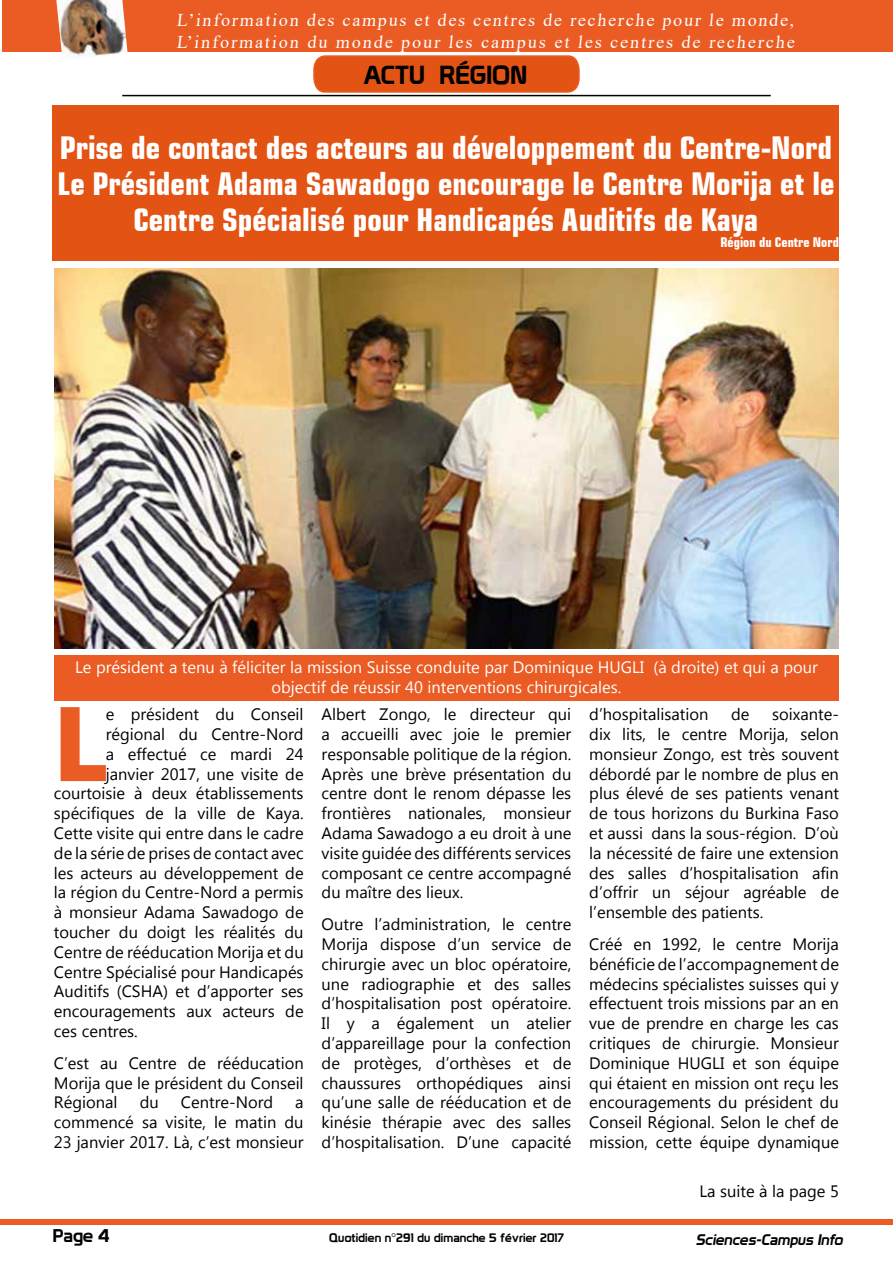
<style>
.page{position:relative;width:893px;height:1263px;background:#fff}
.page>*{position:absolute;margin:0;border:0;box-sizing:border-box;transform-origin:0 0}
.t1{font:700 101.4px "Myanmar Text";color:#ea5c24}
.t2{font:700 condensed 31.5px/36px "Square 721 BT";color:#fff;text-align:center}
.t3{font:25.5px "Prototype";color:#000}
.t4{font:18px/21.6px "Times New Roman";letter-spacing:.105em;color:#fff}
.t5{font:18px "Prototype";color:#000}
.t6{font:16.5px/19.8px "Myanmar Text";color:#000;text-align:justify}
.t7{font:16.5px/19.8px "Myanmar Text";color:#fff;text-align:center}
.t8{font:italic 15px "Prototype";color:#000}
.t9{font:700 condensed 13.5px "Square 721 BT";color:#fff}
.t10{font:12px "Prototype";letter-spacing:.01em;color:#000}
</style>
<div class="page">
<div style="left:1px;top:1219px;width:892px;height:6px;background:#ea5c24"></div>
<hr style="left:122px;top:95px;width:649px;height:1px;background:#000">
<div style="left:2px;top:0;width:891px;height:51px;background:#ea5c24"></div>
<img style="left:56px;top:0;width:72px;height:58px">
<div style="left:53px;top:106px;width:786px;height:155px;background:#e35414"></div>
<svg style="left:60px;top:707px;width:46px;height:75px"></svg>
<img style="left:54px;top:269px;width:785px;height:379px">
<div style="left:54px;top:655px;width:785px;height:46px;background:#ea5c24"></div>
<svg style="left:313px;top:55px;width:267px;height:38px"></svg>
<p class="t4" style="left:176px;top:9px;width:622px">L’information des campus et des centres de recherche pour le monde,<br>L’information du monde pour les campus et les centres de recherche</p>
<h3 class="t3" style="left:363px;top:60px;width:165px">ACTU RÉGION</h3>
<h2 class="t2" style="left:57px;top:130px;width:778px">Prise de contact des acteurs au développement du Centre-Nord<br>Le Président Adama Sawadogo encourage le Centre Morija et le<br>Centre Spécialisé pour Handicapés Auditifs de Kaya</h2>
<p class="t9" style="left:720px;top:234px;width:120px">Région du Centre Nord</p>
<p class="t7" style="left:75px;top:658px;width:744px">Le président a tenu à féliciter la mission Suisse conduite par Dominique HUGLI (à droite) et qui a pour objectif de réussir 40 interventions chirurgicales.</p>
<h1 class="t1" style="left:54px;top:685px;width:53px">L</h1>
<p class="t6" style="left:106px;top:704px;width:199px">e président du Conseil</p>
<p class="t6" style="left:106px;top:724px;width:199px">régional du Centre-Nord</p>
<p class="t6" style="left:106px;top:744px;width:199px">a effectué ce mardi 24</p>
<p class="t6" style="left:106px;top:764px;width:199px">janvier 2017, une visite de</p>
<p class="t6" style="left:54px;top:784px;width:251px">courtoisie à deux établissements</p>
<p class="t6" style="left:54px;top:803px;width:251px">spécifiques de la ville de Kaya.</p>
<p class="t6" style="left:54px;top:823px;width:251px">Cette visite qui entre dans le cadre</p>
<p class="t6" style="left:54px;top:843px;width:251px">de la série de prises de contact avec</p>
<p class="t6" style="left:54px;top:863px;width:251px">les acteurs au développement de</p>
<p class="t6" style="left:54px;top:883px;width:251px">la région du Centre-Nord a permis</p>
<p class="t6" style="left:54px;top:902px;width:251px">à monsieur Adama Sawadogo de</p>
<p class="t6" style="left:54px;top:922px;width:251px">toucher du doigt les réalités du</p>
<p class="t6" style="left:54px;top:942px;width:251px">Centre de rééducation Morija et du</p>
<p class="t6" style="left:54px;top:962px;width:251px">Centre Spécialisé pour Handicapés</p>
<p class="t6" style="left:54px;top:982px;width:251px">Auditifs (CSHA) et d’apporter ses</p>
<p class="t6" style="left:54px;top:1001px;width:251px">encouragements aux acteurs de</p>
<p class="t6" style="left:54px;top:1021px;width:85px">ces centres.</p>
<p class="t6" style="left:54px;top:1053px;width:251px">C’est au Centre de rééducation Morija que le président du Conseil Régional</p>
<p class="t6" style="left:140px;top:1093px;width:21px">du</p>
<p class="t6" style="left:181px;top:1093px;width:94px">Centre-Nord</p>
<p class="t6" style="left:54px;top:1093px;width:251px;text-indent:241px">a commencé sa visite, le matin du 23 janvier 2017. Là, c’est monsieur</p>
<p class="t6" style="left:322px;top:704px;width:251px">Albert Zongo, le directeur qui a accueilli avec joie le premier responsable politique de la région.<br>Après une brève présentation du centre dont le renom dépasse les frontières nationales, monsieur Adama Sawadogo a eu droit à une visite guidée des différents services composant ce centre accompagné du maître des lieux.</p>
<p class="t6" style="left:322px;top:914px;width:251px">Outre l’administration, le centre Morija dispose d’un service de chirurgie avec un bloc opératoire, une radiographie et des salles d’hospitalisation post opératoire.<br>Il y a également un atelier d’appareillage pour la confection de protèges, d’orthèses et de chaussures orthopédiques ainsi qu’une salle de rééducation et de kinésie thérapie avec des salles d’hospitalisation. D’une capacité</p>
<p class="t6" style="left:589px;top:704px;width:121px">d’hospitalisation</p>
<p class="t6" style="left:731px;top:704px;width:20px">de</p>
<p class="t6" style="left:589px;top:704px;width:251px;text-indent:183px">soixante&shy;dix lits, le centre Morija, selon monsieur Zongo, est très souvent débordé par le nombre de plus en plus élevé de ses patients venant de tous horizons du Burkina Faso et aussi dans la sous-région. D’où la nécessité de faire une extension des salles d’hospitalisation afin d’offrir un séjour agréable de l’ensemble des patients.</p>
<p class="t6" style="left:589px;top:934px;width:251px">Créé en 1992, le centre Morija bénéficie de l’accompagnement de médecins spécialistes suisses qui y effectuent trois missions par an en vue de prendre en charge les cas critiques de chirurgie. Monsieur Dominique HUGLI et son équipe qui étaient en mission ont reçu les encouragements du président du Conseil Régional. Selon le chef de mission, cette équipe dynamique</p>
<p class="t6" style="left:699px;top:1181px;width:141px">La suite à la page 5</p>
<p class="t5" style="left:53px;top:1225px;width:58px">Page 4</p>
<p class="t10" style="left:329px;top:1230px;width:236px">Quotidien n°291 du dimanche 5 février 2017</p>
<p class="t8" style="left:696px;top:1231px;width:152px">Sciences-Campus Info</p>
</div>
